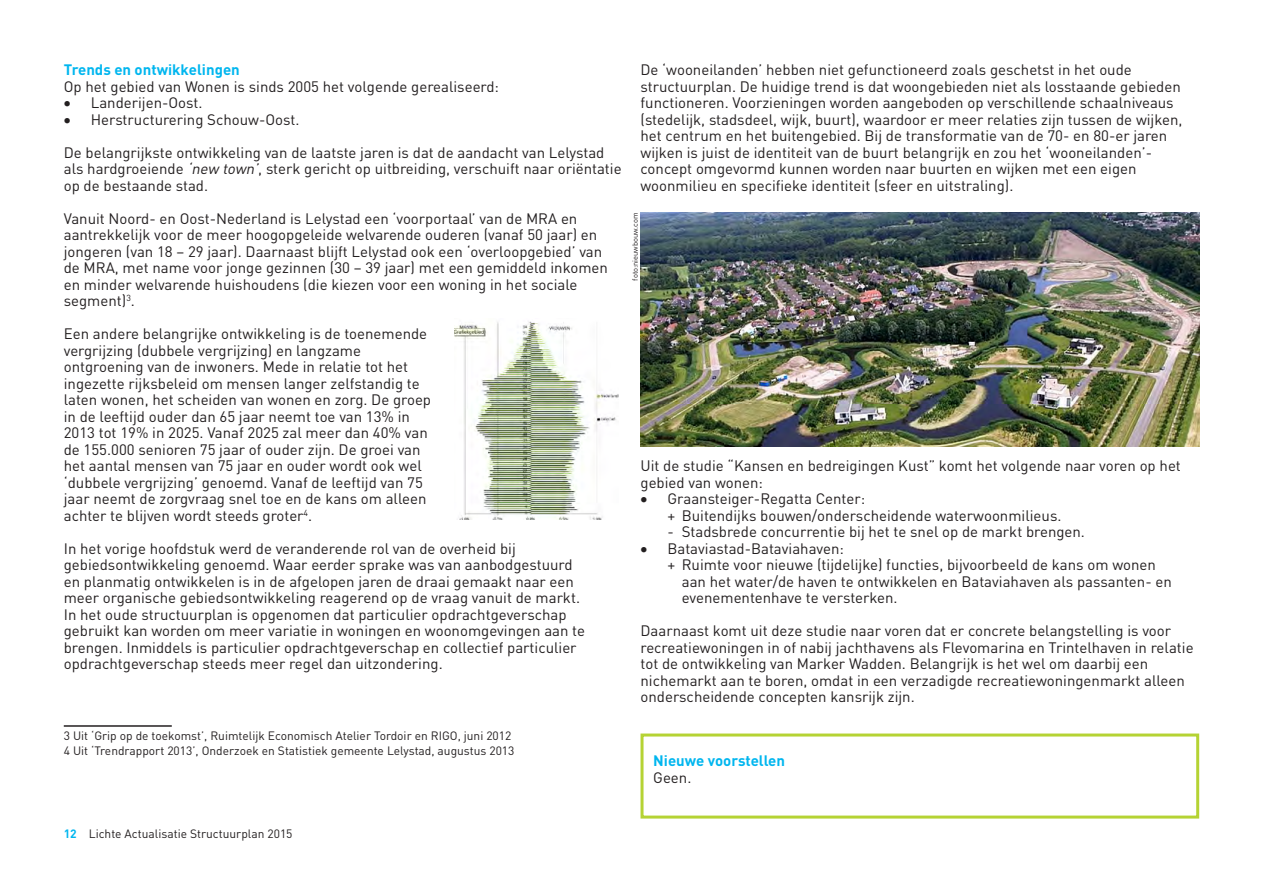
<style>
.page{position:relative;width:1263px;height:893px;background:#fff}
.page>*{position:absolute;margin:0;border:0;box-sizing:border-box;transform-origin:0 0}
.Standaard{font:15px/16.5px "DIN Pro";color:#231f20}
.Kop_3{font:700 15px "DIN Pro";color:#00b6ef}
.t1{font:12px "DIN Pro";color:#231f20}
.t2{font:7.5px "DIN Pro";color:#231f20}
.s1{font-style:italic}
.s2{font-weight:700;color:#00b6ef}
</style>
<div class="page">
<div style="left:640px;top:733px;width:559px;height:86px;border:3px solid #b5d334"></div>
<img style="left:640px;top:213px;width:559px;height:233px">
<img style="left:454px;top:321px;width:164px;height:199px">
<hr style="left:64px;top:725px;width:108px;height:2px;background:#231f20">
<p class="Kop_3" style="left:64px;top:60px;width:178px">Trends en ontwikkelingen</p>
<p class="Standaard" style="left:64px;top:77px;width:437px">Op het gebied van Wonen is sinds 2005 het volgende gerealiseerd:</p>
<p class="Standaard" style="left:64px;top:94px;width:140px">• Landerijen-Oost.</p>
<p class="Standaard" style="left:64px;top:110px;width:237px">• Herstructurering Schouw-Oost.</p>
<p class="Standaard" style="left:64px;top:143px;width:559px">De belangrijkste ontwikkeling van de laatste jaren is dat de aandacht van Lelystad als hardgroeiende <span class="s1">‘new town’</span>, sterk gericht op uitbreiding, verschuift naar oriëntatie op de bestaande stad.</p>
<p class="Standaard" style="left:64px;top:209px;width:546px">Vanuit Noord- en Oost-Nederland is Lelystad een ‘voorportaal’ van de MRA en aantrekkelijk voor de meer hoogopgeleide welvarende ouderen (vanaf 50 jaar) en jongeren (van 18 – 29 jaar). Daarnaast blijft Lelystad ook een ‘overloopgebied’ van de MRA, met name voor jonge gezinnen (30 – 39 jaar) met een gemiddeld inkomen en minder welvarende huishoudens (die kiezen voor een woning in het sociale segment)<sup>3</sup>.</p>
<p class="Standaard" style="left:64px;top:325px;width:369px">Een andere belangrijke ontwikkeling is de toenemende vergrijzing (dubbele vergrijzing) en langzame ontgroening van de inwoners. Mede in relatie tot het ingezette rijksbeleid om mensen langer zelfstandig te laten wonen, het scheiden van wonen en zorg. De groep in de leeftijd ouder dan 65 jaar neemt toe van 13% in 2013 tot 19% in 2025. Vanaf 2025 zal meer dan 40% van de 155.000 senioren 75 jaar of ouder zijn. De groei van het aantal mensen van 75 jaar en ouder wordt ook wel ‘dubbele vergrijzing’ genoemd. Vanaf de leeftijd van 75 jaar neemt de zorgvraag snel toe en de kans om alleen achter te blijven wordt steeds groter<sup>4</sup>.</p>
<p class="Standaard" style="left:64px;top:539px;width:523px">In het vorige hoofdstuk werd de veranderende rol van de overheid bij gebiedsontwikkeling genoemd. Waar eerder sprake was van aanbodgestuurd en planmatig ontwikkelen is in de afgelopen jaren de draai gemaakt naar een meer organische gebiedsontwikkeling reagerend op de vraag vanuit de markt.<br>In het oude structuurplan is opgenomen dat particulier opdrachtgeverschap gebruikt kan worden om meer variatie in woningen en woonomgevingen aan te brengen. Inmiddels is particulier opdrachtgeverschap en collectief particulier opdrachtgeverschap steeds meer regel dan uitzondering.</p>
<p class="t1" style="left:64px;top:728px;width:449px">3 Uit ‘Grip op de toekomst’, Ruimtelijk Economisch Atelier Tordoir en RIGO, juni 2012</p>
<p class="t1" style="left:64px;top:742px;width:452px">4 Uit ‘Trendrapport 2013’, Onderzoek en Statistiek gemeente Lelystad, augustus 2013</p>
<p class="Standaard" style="left:640px;top:61px;width:543px">De ‘wooneilanden’ hebben niet gefunctioneerd zoals geschetst in het oude structuurplan. De huidige trend is dat woongebieden niet als losstaande gebieden functioneren. Voorzieningen worden aangeboden op verschillende schaalniveaus (stedelijk, stadsdeel, wijk, buurt), waardoor er meer relaties zijn tussen de wijken, het centrum en het buitengebied. Bij de transformatie van de 70- en 80-er jaren wijken is juist de identiteit van de buurt belangrijk en zou het ‘wooneilanden’- concept omgevormd kunnen worden naar buurten en wijken met een eigen woonmilieu en specifieke identiteit (sfeer en uitstraling).</p>
<p class="t2" style="left:630px;top:281px;width:70px;rotate:-90deg">foto:nieuwbouw.com</p>
<p class="Standaard" style="left:640px;top:457px;width:542px">Uit de studie “Kansen en bedreigingen Kust” komt het volgende naar voren op het gebied van wonen:</p>
<p class="Standaard" style="left:640px;top:490px;width:226px">• Graansteiger-Regatta Center:</p>
<p class="Standaard" style="left:667px;top:506px;width:395px">+ Buitendijks bouwen/onderscheidende waterwoonmilieus.</p>
<p class="Standaard" style="left:667px;top:523px;width:419px">- Stadsbrede concurrentie bij het te snel op de markt brengen.</p>
<p class="Standaard" style="left:640px;top:539px;width:205px">• Bataviastad-Bataviahaven:</p>
<p class="Standaard" style="left:682px;top:556px;width:492px;text-indent:-14px">+ Ruimte voor nieuwe (tijdelijke) functies, bijvoorbeeld de kans om wonen aan het water/de haven te ontwikkelen en Bataviahaven als passanten- en evenementenhave te versterken.</p>
<p class="Standaard" style="left:640px;top:622px;width:555px">Daarnaast komt uit deze studie naar voren dat er concrete belangstelling is voor recreatiewoningen in of nabij jachthavens als Flevomarina en Trintelhaven in relatie tot de ontwikkeling van Marker Wadden. Belangrijk is het wel om daarbij een nichemarkt aan te boren, omdat in een verzadigde recreatiewoningenmarkt alleen onderscheidende concepten kansrijk zijn.</p>
<p class="Kop_3" style="left:653px;top:751px;width:133px">Nieuwe voorstellen</p>
<p class="Standaard" style="left:653px;top:768px;width:40px">Geen.</p>
<p class="t1" style="left:64px;top:826px;width:230px"><span class="s2">12</span> Lichte Actualisatie Structuurplan 2015</p>
</div>
